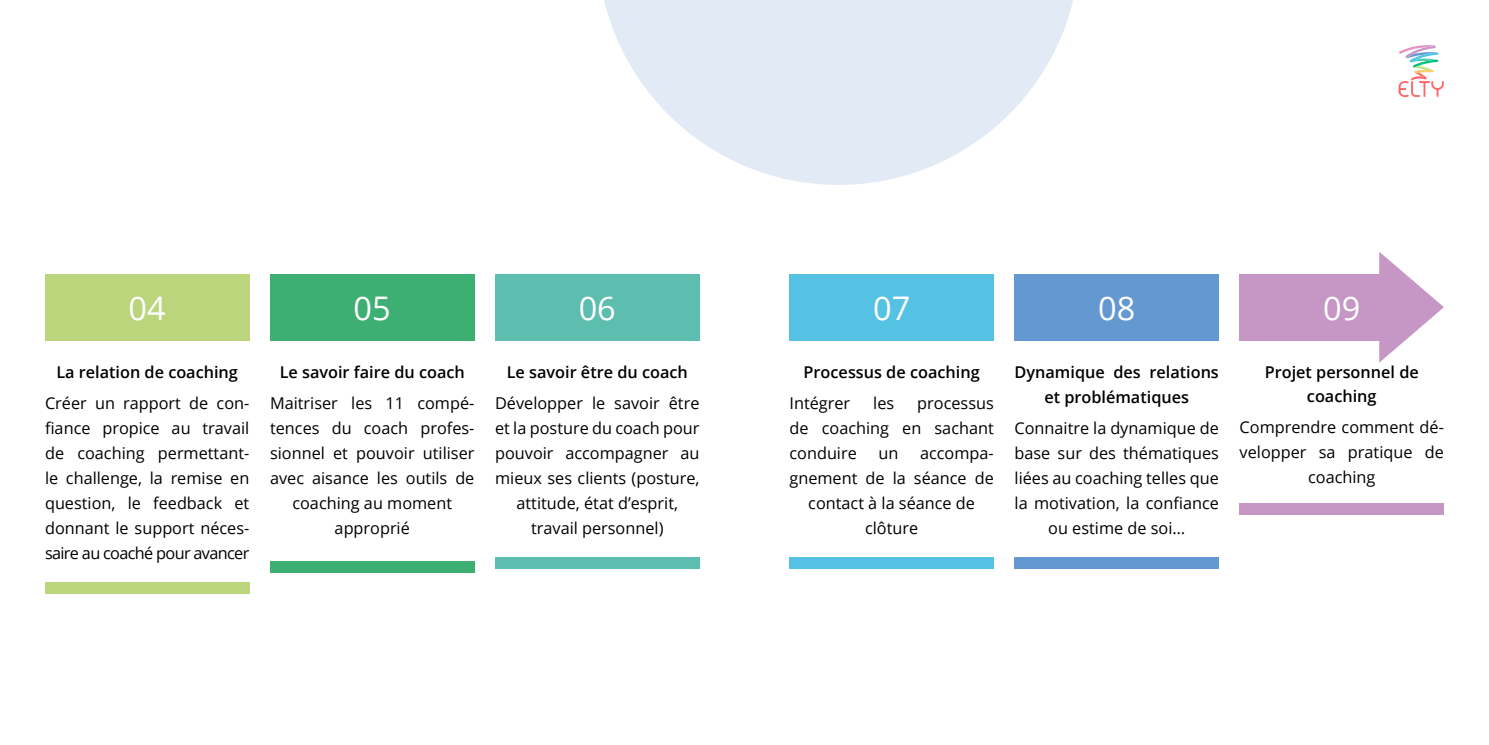
<style>
.page{position:relative;width:1489px;height:745px;background:#fff}
.page>*{position:absolute;margin:0;border:0;box-sizing:border-box;transform-origin:0 0}
.t1{font:32.5px "Open Sans";color:#fff}
.t2{font:16.25px/25px "Open Sans";color:#000;text-align:center}
.t3{font:600 16.25px/24.1px "Open Sans";color:#000;text-align:center}
</style>
<div class="page">
<svg style="left:1398px;top:45px;width:45px;height:52px"></svg>
<div style="left:270px;top:561px;width:204px;height:11px;background:#3eaf72"></div>
<div style="left:45px;top:273px;width:204px;height:67px;background:#bbd57d"></div>
<div style="left:45px;top:582px;width:204px;height:12px;background:#bbd57d"></div>
<div style="left:495px;top:556px;width:204px;height:12px;background:#5dbdae"></div>
<div style="left:270px;top:273px;width:204px;height:67px;background:#3eaf72"></div>
<div style="left:495px;top:273px;width:204px;height:67px;background:#5dbdae"></div>
<div style="left:789px;top:556px;width:204px;height:12px;background:#55c2e4"></div>
<div style="left:1014px;top:556px;width:204px;height:12px;background:#6398d1"></div>
<div style="left:1239px;top:503px;width:204px;height:11px;background:#c697c5"></div>
<div style="left:789px;top:273px;width:204px;height:67px;background:#55c2e4"></div>
<div style="left:1014px;top:273px;width:204px;height:67px;background:#6398d1"></div>
<div style="left:1239px;top:273px;width:140px;height:67px;background:#c697c5"></div>
<svg style="left:1378px;top:252px;width:65px;height:110px"></svg>
<svg style="left:604px;top:0;width:469px;height:185px;fill:#e2eaf5"></svg>
<h1 class="t1" style="left:129px;top:286px;width:39px">04</h1>
<h1 class="t1" style="left:353px;top:286px;width:39px">05</h1>
<h1 class="t1" style="left:578px;top:286px;width:39px">06</h1>
<p class="t3" style="left:56px;top:359px;width:183px">La relation de coaching</p>
<p class="t2" style="left:45px;top:390px;width:206px;text-align:justify">Créer un rapport de con&shy;fiance propice au travail de coaching permettant&shy;le challenge, la remise en question, le feedback et donnant le support néces&shy;saire au coaché pour avancer</p>
<p class="t3" style="left:280px;top:359px;width:186px">Le savoir faire du coach</p>
<p class="t2" style="left:270px;top:390px;width:206px">Maitriser les 11 compé&shy;tences du coach profes&shy;sionnel et pouvoir utiliser avec aisance les outils de coaching au moment approprié</p>
<p class="t3" style="left:507px;top:359px;width:182px">Le savoir être du coach</p>
<p class="t2" style="left:495px;top:390px;width:206px">Développer le savoir être et la posture du coach pour pouvoir accompagner au mieux ses clients (posture, attitude, état d’esprit, travail personnel)</p>
<h1 class="t1" style="left:873px;top:286px;width:39px">07</h1>
<h1 class="t1" style="left:1098px;top:286px;width:39px">08</h1>
<h1 class="t1" style="left:1322px;top:286px;width:39px">09</h1>
<p class="t3" style="left:803px;top:359px;width:177px">Processus de coaching</p>
<p class="t2" style="left:789px;top:390px;width:62px">Intégrer</p>
<p class="t2" style="left:873px;top:390px;width:22px">les</p>
<p class="t2" style="left:789px;top:390px;width:206px;text-align:justify;text-indent:128px">processus de coaching en sachant conduire</p>
<p class="t2" style="left:878px;top:440px;width:21px">un</p>
<p class="t2" style="left:920px;top:440px;width:75px">accompa-</p>
<p class="t2" style="left:789px;top:465px;width:206px">gnement de la séance de</p>
<p class="t2" style="left:808px;top:490px;width:168px">contact à la séance de</p>
<p class="t2" style="left:865px;top:515px;width:55px">clôture</p>
<p class="t3" style="left:1014px;top:359px;width:206px;line-height:25px">Dynamique des relations et problématiques</p>
<p class="t2" style="left:1014px;top:415px;width:206px">Connaitre la dynamique de base sur des thématiques liées au coaching telles que la motivation, la confiance ou estime de soi…</p>
<p class="t3" style="left:1264px;top:359px;width:156px">Projet personnel de coaching</p>
<p class="t2" style="left:1239px;top:414px;width:206px">Comprendre comment dé&shy;velopper sa pratique de coaching</p>
</div>
